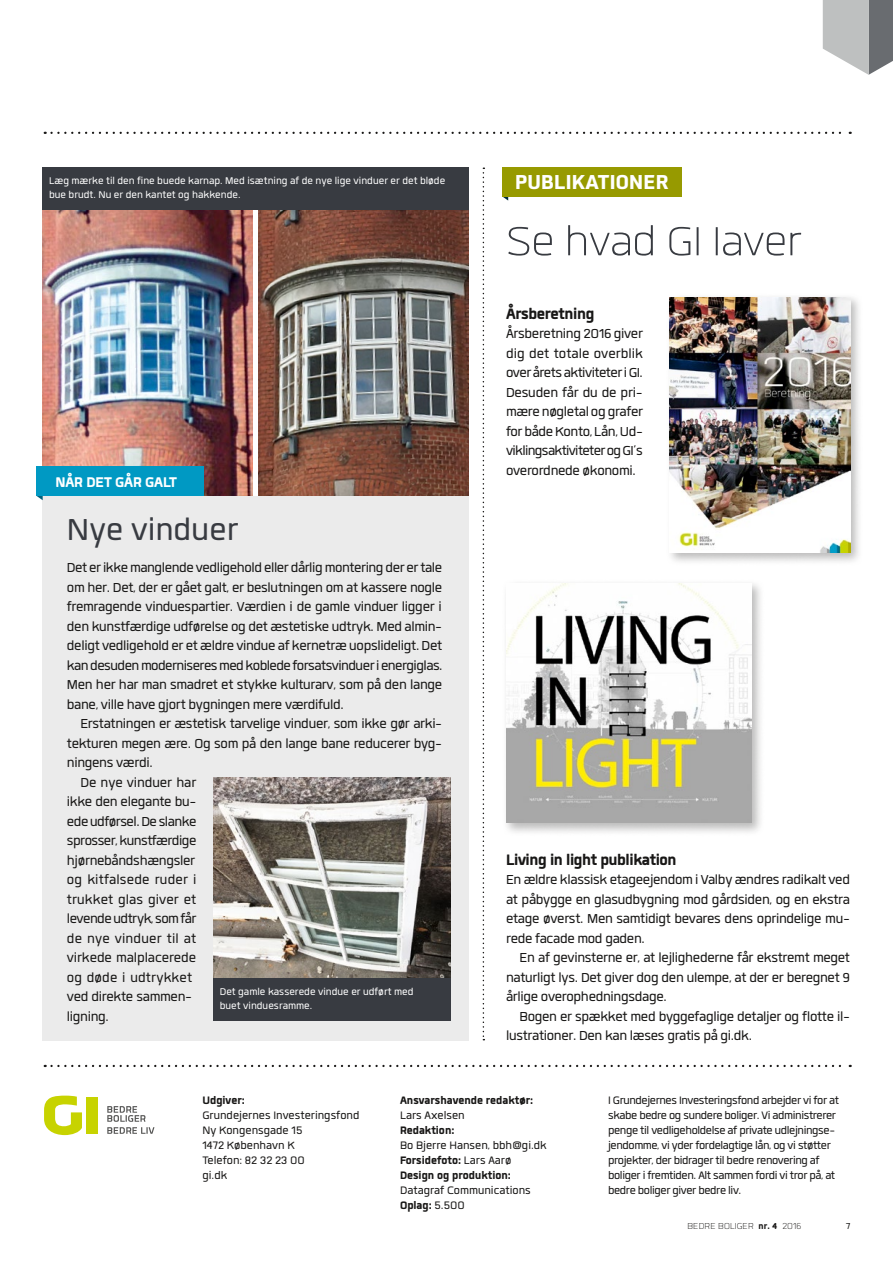
<style>
.page{position:relative;width:893px;height:1263px;background:#fff}
.page>*{position:absolute;margin:0;border:0;box-sizing:border-box;transform-origin:0 0}
.t1{font:300 56.25px "Quan";color:#383b41}
.t2{font:42px "Quan";color:#383b41}
.t3{font:800 21px "Quan";letter-spacing:-.02em;color:#181716}
.t4{font:800 19.5px "Quan";letter-spacing:-.01em;color:#fff}
.t5{font:700 19.5px "Utility Pro";letter-spacing:-.02em;color:#fff}
.t6{font:18px/19.5px "Quan";letter-spacing:-.02em;color:#181716;text-align:justify}
.t7{font:18px "Quan";letter-spacing:.005em;color:#181716}
.t8{font:18px "Quan";letter-spacing:.01em;color:#181716}
.t9{font:15px/15px "Quan";letter-spacing:-.025em;color:#181716}
.t10{font:15px/15px "Quan";color:#181716}
.t11{font:800 15px "Quan";color:#181716}
.t12{font:13.5px/14.2px "Quan";color:#fff}
.t13{font:300 12px "Quan";letter-spacing:.01em;color:#181716}
.t14{font:12px "Quan";color:#181716}
.s1{font-weight:800}
</style>
<div class="page">
<div style="left:42px;top:496px;width:427px;height:544px;background:#ebebeb"></div>
<img style="left:43px;top:210px;width:210px;height:286px">
<img style="left:259px;top:210px;width:210px;height:286px">
<svg style="left:36px;top:496px;width:7px;height:4px"></svg>
<div style="left:36px;top:467px;width:168px;height:29px;background:#0099c3"></div>
<svg style="left:107px;top:1106px;width:47px;height:28px"></svg>
<div style="left:87px;top:1097px;width:11px;height:37px;background:#c7d300"></div>
<svg style="left:44px;top:1095px;width:38px;height:40px"></svg>
<svg style="left:45px;top:1065px;width:806px;height:2px"></svg>
<svg style="left:823px;top:0;width:70px;height:75px;background:#adafb0"></svg>
<svg style="left:45px;top:132px;width:806px;height:2px"></svg>
<svg style="left:483px;top:168px;width:1px;height:872px"></svg>
<img style="left:213px;top:778px;width:238px;height:200px">
<div style="left:43px;top:168px;width:426px;height:42px;background:#383b41"></div>
<div style="left:213px;top:978px;width:238px;height:43px;background:#383b41"></div>
<svg style="left:502px;top:196px;width:6px;height:5px"></svg>
<div style="left:502px;top:167px;width:179px;height:29px;background:#979a00"></div>
<div style="left:502px;top:579px;width:263px;height:257px;background:#181716;opacity:.3"></div>
<img style="left:506px;top:583px;width:246px;height:240px">
<div style="left:665px;top:293px;width:198px;height:273px;background:#181716;opacity:.3"></div>
<img style="left:669px;top:297px;width:181px;height:256px">
<p class="t12" style="left:49px;top:173px;width:398px">Læg mærke til den fine buede karnap. Med isætning af de nye lige vinduer er det bløde bue brudt. Nu er den kantet og hakkende.</p>
<p class="t4" style="left:55px;top:473px;width:123px">NÅR DET GÅR GALT</p>
<h2 class="t2" style="left:67px;top:509px;width:173px">Nye vinduer</h2>
<p class="t6" style="left:67px;top:558px;width:377px">Det er ikke manglende vedligehold eller dårlig montering der er tale om her. Det, der er gået galt, er beslutningen om at kassere nogle fremragende vinduespartier. Værdien i de gamle vinduer ligger i den kunstfærdige udførelse og det æstetiske udtryk. Med almin&shy;deligt vedligehold er et ældre vindue af kernetræ uopslideligt. Det kan desuden moderniseres med koblede forsatsvinduer i energiglas.<br>Men her har man smadret et stykke kulturarv, som på den lange bane, ville have gjort bygningen mere værdifuld.</p>
<p class="t6" style="left:80px;top:714px;width:363px">Erstatningen er æstetisk tarvelige vinduer, som ikke gør arki-</p>
<p class="t6" style="left:67px;top:733px;width:377px">tekturen megen ære. Og som på den lange bane reducerer byg-</p>
<p class="t6" style="left:67px;top:753px;width:87px">ningens værdi.</p>
<p class="t6" style="left:80px;top:772px;width:117px">De nye vinduer har</p>
<p class="t6" style="left:67px;top:792px;width:131px">ikke den elegante bu-</p>
<p class="t6" style="left:67px;top:811px;width:131px">ede udførsel. De slanke</p>
<p class="t6" style="left:67px;top:831px;width:131px">sprosser, kunstfærdige</p>
<p class="t6" style="left:67px;top:850px;width:130px">hjørnebåndshængsler</p>
<p class="t8" style="left:67px;top:871px;width:131px">og kitfalsede ruder i</p>
<p class="t7" style="left:67px;top:891px;width:131px">trukket glas giver et</p>
<p class="t6" style="left:67px;top:909px;width:131px">levende udtryk, som får</p>
<p class="t7" style="left:67px;top:930px;width:131px">de nye vinduer til at</p>
<p class="t6" style="left:67px;top:948px;width:131px">virkede malplacerede</p>
<p class="t7" style="left:67px;top:969px;width:127px">og døde i udtrykket</p>
<p class="t6" style="left:67px;top:987px;width:127px">ved direkte sammen-</p>
<p class="t6" style="left:67px;top:1006px;width:43px">ligning.</p>
<p class="t12" style="left:220px;top:984px;width:195px">Det gamle kasserede vindue er udført med buet vinduesramme.</p>
<p class="t5" style="left:515px;top:169px;width:156px">PUBLIKATIONER</p>
<h1 class="t1" style="left:506px;top:216px;width:297px">Se hvad GI laver</h1>
<p class="t3" style="left:506px;top:303px;width:90px">Årsberetning</p>
<p class="t6" style="left:506px;top:324px;width:138px">Årsberetning 2016 giver dig det totale overblik over årets aktiviteter i GI.<br>Desuden får du de pri&shy;mære nøgletal og grafer for både Konto, Lån, Ud&shy;viklingsaktiviteter og GI’s overordnede økonomi.</p>
<p class="t3" style="left:506px;top:849px;width:172px">Living in light publikation</p>
<p class="t6" style="left:506px;top:870px;width:345px">En ældre klassisk etageejendom i Valby ændres radikalt ved at påbygge en glasudbygning mod gårdsiden, og en ekstra etage øverst. Men samtidigt bevares dens oprindelige mu&shy;rede facade mod gaden.</p>
<p class="t6" style="left:506px;top:948px;width:345px;text-indent:14px">En af gevinsterne er, at lejlighederne får ekstremt meget naturligt lys. Det giver dog den ulempe, at der er beregnet 9 årlige overophedningsdage.</p>
<p class="t6" style="left:506px;top:1006px;width:345px;text-indent:14px">Bogen er spækket med byggefaglige detaljer og flotte il&shy;lustrationer. Den kan læses gratis på gi.dk.</p>
<p class="t11" style="left:202px;top:1093px;width:44px">Udgiver:</p>
<p class="t10" style="left:202px;top:1107px;width:159px">Grundejernes Investeringsfond<br>Ny Kongensgade 15<br>1472 København K<br>Telefon: 82 32 23 00<br>gi.dk</p>
<p class="t11" style="left:400px;top:1093px;width:135px">Ansvarshavende redaktør:</p>
<p class="t10" style="left:400px;top:1108px;width:66px">Lars Axelsen</p>
<p class="t11" style="left:400px;top:1123px;width:56px">Redaktion:</p>
<p class="t10" style="left:400px;top:1138px;width:148px">Bo Bjerre Hansen, bbh@gi.dk<br><span class="s1">Forsidefoto:</span> Lars Aarø<br><span class="s1">Design og produktion:</span></p>
<p class="t10" style="left:400px;top:1183px;width:132px">Datagraf Communications<br><span class="s1">Oplag:</span> 5.500</p>
<p class="t9" style="left:608px;top:1092px;width:232px">I Grundejernes Investeringsfond arbejder vi for at skabe bedre og sundere boliger. Vi administrerer penge til vedligeholdelse af private udlejningse&shy;jendomme, vi yder fordelagtige lån, og vi støtter projekter, der bidrager til bedre renovering af boliger i fremtiden. Alt sammen fordi vi tror på, at bedre boliger giver bedre liv.</p>
<p class="t13" style="left:687px;top:1221px;width:115px">BEDRE BOLIGER <span class="s1">nr. 4</span> 2016</p>
<p class="t14" style="left:846px;top:1221px;width:6px">7</p>
</div>
